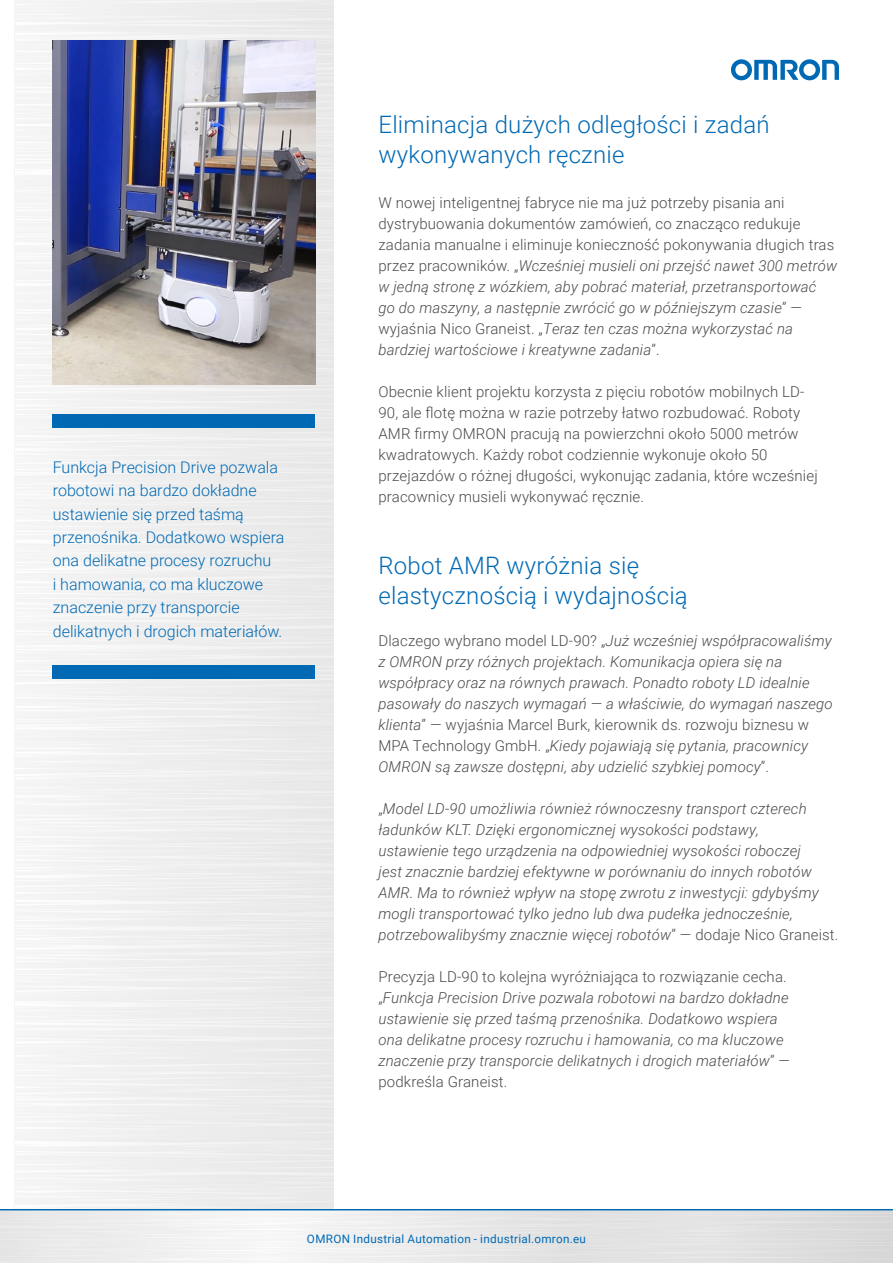
<style>
.page{position:relative;width:893px;height:1263px;background:#fff}
.page>*{position:absolute;margin:0;border:0;box-sizing:border-box;transform-origin:0 0}
.t1{font:300 24px/30px "Roboto";letter-spacing:.01em;color:#0069b4}
.t2{font:300 16.05px/23.4px "Roboto";color:#0069b4}
.t3{font:italic 300 15px/21px "Roboto";letter-spacing:.01em;color:#4a4a49}
.t4{font:300 15px/21px "Roboto";letter-spacing:.01em;color:#4a4a49}
.t5{font:11.7px "Roboto";letter-spacing:.025em;color:#0069b4}
.s1{font-style:normal}
</style>
<div class="page">
<div style="left:15px;top:0;width:319px;height:1209px;background:#efefef"></div>
<svg style="left:15px;top:4px;width:68px;height:21px"></svg>
<svg style="left:731px;top:59px;width:108px;height:21px"></svg>
<div style="left:53px;top:414px;width:262px;height:14px;background:#0069b4"></div>
<div style="left:53px;top:665px;width:262px;height:13px;background:#0069b4"></div>
<svg style="left:0;top:1210px;width:893px;height:53px"></svg>
<hr style="left:0;top:1209px;width:893px;height:1px;background:#0069b4">
<img style="left:53px;top:41px;width:262px;height:343px">
<p class="t2" style="left:53px;top:455px;width:233px">Funkcja Precision Drive pozwala robotowi na bardzo dokładne ustawienie się przed taśmą przenośnika. Dodatkowo wspiera ona delikatne procesy rozruchu<br>i hamowania, co ma kluczowe znaczenie przy transporcie delikatnych i drogich materiałów.</p>
<h1 class="t1" style="left:378px;top:109px;width:393px">Eliminacja dużych odległości i zadań wykonywanych ręcznie</h1>
<p class="t3" style="left:378px;top:192px;width:460px"><span class="s1">W nowej inteligentnej fabryce nie ma już potrzeby pisania ani dystrybuowania dokumentów zamówień, co znacząco redukuje zadania manualne i eliminuje konieczność pokonywania długich tras przez pracowników. „</span>Wcześniej musieli oni przejść nawet 300 metrów w jedną stronę z wózkiem, aby pobrać materiał, przetransportować<br>go do maszyny, a następnie zwrócić go w późniejszym czasie<span class="s1">” — wyjaśnia Nico Graneist. „</span>Teraz ten czas można wykorzystać na bardziej wartościowe i kreatywne zadania<span class="s1">”.</span></p>
<p class="t4" style="left:378px;top:381px;width:441px">Obecnie klient projektu korzysta z pięciu robotów mobilnych LD-90, ale flotę można w razie potrzeby łatwo rozbudować. Roboty AMR firmy OMRON pracują na powierzchni około 5000 metrów kwadratowych. Każdy robot codziennie wykonuje około 50 przejazdów o różnej długości, wykonując zadania, które wcześniej pracownicy musieli wykonywać ręcznie.</p>
<h1 class="t1" style="left:378px;top:550px;width:311px">Robot AMR wyróżnia się elastycznością i wydajnością</h1>
<p class="t3" style="left:378px;top:630px;width:456px"><span class="s1">Dlaczego wybrano model LD-90? „</span>Już wcześniej współpracowaliśmy z OMRON przy różnych projektach. Komunikacja opiera się na współpracy oraz na równych prawach. Ponadto roboty LD idealnie pasowały do naszych wymagań — a właściwie, do wymagań naszego klienta<span class="s1">” — wyjaśnia Marcel Burk, kierownik ds. rozwoju biznesu w MPA Technology GmbH. „</span>Kiedy pojawiają się pytania, pracownicy OMRON są zawsze dostępni, aby udzielić szybkiej pomocy<span class="s1">”.</span></p>
<p class="t3" style="left:378px;top:798px;width:461px"><span class="s1">„</span>Model LD-90 umożliwia również równoczesny transport czterech ładunków KLT. Dzięki ergonomicznej wysokości podstawy,<br>ustawienie tego urządzenia na odpowiedniej wysokości roboczej<br>jest znacznie bardziej efektywne w porównaniu do innych robotów AMR. Ma to również wpływ na stopę zwrotu z inwestycji: gdybyśmy mogli transportować tylko jedno lub dwa pudełka jednocześnie, potrzebowalibyśmy znacznie więcej robotów<span class="s1">” — dodaje Nico Graneist.</span></p>
<p class="t3" style="left:378px;top:966px;width:413px"><span class="s1">Precyzja LD-90 to kolejna wyróżniająca to rozwiązanie cecha. „</span>Funkcja Precision Drive pozwala robotowi na bardzo dokładne ustawienie się przed taśmą przenośnika. Dodatkowo wspiera ona delikatne procesy rozruchu i hamowania, co ma kluczowe znaczenie przy transporcie delikatnych i drogich materiałów<span class="s1">” — podkreśla Graneist.</span></p>
<p class="t5" style="left:307px;top:1230px;width:281px">OMRON Industrial Automation - industrial.omron.eu</p>
</div>
